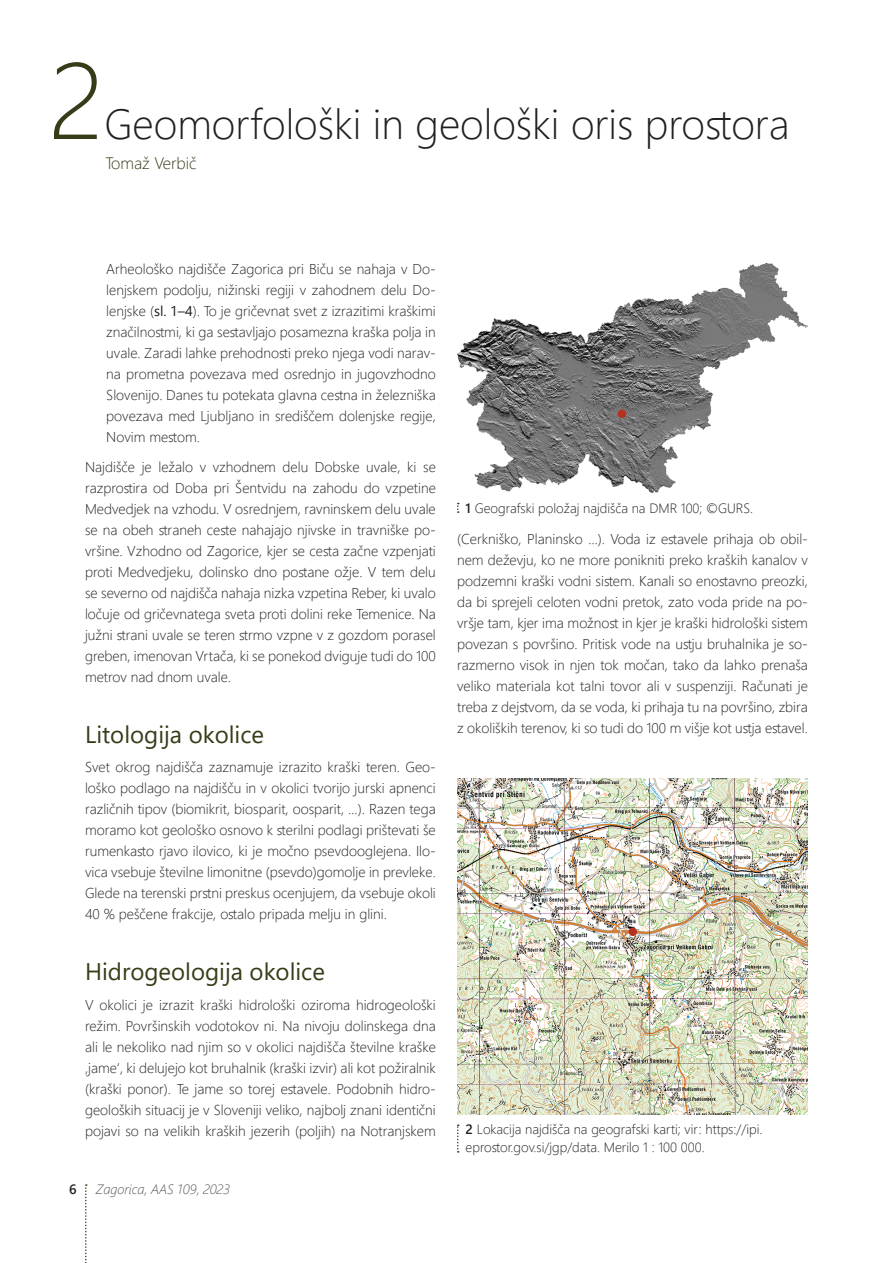
<style>
.page{position:relative;width:893px;height:1263px;background:#fff}
.page>*{position:absolute;margin:0;border:0;box-sizing:border-box;transform-origin:0 0}
.t1{font:300 108px "Segoe UI";color:#383b17}
.t2{font:300 42px "Segoe UI";color:#231f20}
.t3{font:24px "Segoe UI";color:#383b17}
.t4{font:300 16.5px "Segoe UI";color:#383b17}
.t5{font:300 14.25px/21px "Segoe UI";color:#231f20;text-align:justify}
.t6{font:300 13.5px/18px "Segoe UI";color:#231f20}
.t7{font:italic 300 13.5px "Segoe UI";color:#57585a}
.t8{font:600 13.5px "Segoe UI";color:#231f20}
.s1{font-weight:400}
.s2{font-weight:600}
</style>
<div class="page">
<svg style="left:457px;top:503px;width:2px;height:10px"></svg>
<img style="left:457px;top:264px;width:350px;height:228px">
<div style="left:618px;top:409px;width:8px;height:9px;background:#b5321f;border-radius:50%"></div>
<img style="left:457px;top:778px;width:351px;height:336px">
<div style="left:629px;top:927px;width:8px;height:9px;background:#b5321f;border-radius:50%"></div>
<svg style="left:457px;top:1124px;width:2px;height:28px"></svg>
<svg style="left:85px;top:1184px;width:2px;height:79px"></svg>
<h1 class="t1" style="left:49px;top:-1px;width:57px">2</h1>
<h2 class="t2" style="left:105px;top:84px;width:686px">Geomorfološki in geološki oris prostora</h2>
<p class="t4" style="left:105px;top:147px;width:93px">Tomaž Verbič</p>
<p class="t5" style="left:106px;top:257px;width:331px">Arheološko najdišče Zagorica pri Biču se nahaja v Do&shy;lenjskem podolju, nižinski regiji v zahodnem delu Do&shy;lenjske (<span class="s1">sl. 1–4</span>). To je gričevnat svet z izrazitimi kraškimi značilnostmi, ki ga sestavljajo posamezna kraška polja in uvale. Zaradi lahke prehodnosti preko njega vodi narav&shy;na prometna povezava med osrednjo in jugovzhodno Slovenijo. Danes tu potekata glavna cestna in železniška povezava med Ljubljano in središčem dolenjske regije, Novim mestom.</p>
<p class="t5" style="left:85px;top:455px;width:352px">Najdišče je ležalo v vzhodnem delu Dobske uvale, ki se razprostira od Doba pri Šentvidu na zahodu do vzpetine Medvedjek na vzhodu. V osrednjem, ravninskem delu uvale se na obeh straneh ceste nahajajo njivske in travniške po&shy;vršine. Vzhodno od Zagorice, kjer se cesta začne vzpenjati proti Medvedjeku, dolinsko dno postane ožje. V tem delu se severno od najdišča nahaja nizka vzpetina Reber, ki uvalo ločuje od gričevnatega sveta proti dolini reke Temenice. Na južni strani uvale se teren strmo vzpne v z gozdom porasel greben, imenovan Vrtača, ki se ponekod dviguje tudi do 100 metrov nad dnom uvale.</p>
<h3 class="t3" style="left:85px;top:711px;width:181px">Litologija okolice</h3>
<p class="t5" style="left:85px;top:755px;width:352px">Svet okrog najdišča zaznamuje izrazito kraški teren. Geo&shy;loško podlago na najdišču in v okolici tvorijo jurski apnenci različnih tipov (biomikrit, biosparit, oosparit, …). Razen tega moramo kot geološko osnovo k sterilni podlagi prištevati še rumenkasto rjavo ilovico, ki je močno psevdooglejena. Ilo&shy;vica vsebuje številne limonitne (psevdo)gomolje in prevleke.<br>Glede na terenski prstni preskus ocenjujem, da vsebuje okoli 40 % peščene frakcije, ostalo pripada melju in glini.</p>
<h3 class="t3" style="left:85px;top:949px;width:241px">Hidrogeologija okolice</h3>
<p class="t5" style="left:85px;top:993px;width:352px">V okolici je izrazit kraški hidrološki oziroma hidrogeološki režim. Površinskih vodotokov ni. Na nivoju dolinskega dna ali le nekoliko nad njim so v okolici najdišča številne kraške ‚jame‘, ki delujejo kot bruhalnik (kraški izvir) ali kot požiralnik (kraški ponor). Te jame so torej estavele. Podobnih hidro&shy;geoloških situacij je v Sloveniji veliko, najbolj znani identični pojavi so na velikih kraških jezerih (poljih) na Notranjskem</p>
<p class="t8" style="left:69px;top:1176px;width:9px">6</p>
<p class="t7" style="left:96px;top:1176px;width:136px">Zagorica, AAS 109, 2023</p>
<p class="t6" style="left:466px;top:498px;width:289px"><span class="s2">1</span> Geografski položaj najdišča na DMR 100; ©GURS.</p>
<p class="t5" style="left:457px;top:527px;width:352px">(Cerkniško, Planinsko …). Voda iz estavele prihaja ob obil&shy;nem deževju, ko ne more ponikniti preko kraških kanalov v podzemni kraški vodni sistem. Kanali so enostavno preozki, da bi sprejeli celoten vodni pretok, zato voda pride na po&shy;vršje tam, kjer ima možnost in kjer je kraški hidrološki sistem povezan s površino. Pritisk vode na ustju bruhalnika je so&shy;razmerno visok in njen tok močan, tako da lahko prenaša veliko materiala kot talni tovor ali v suspenziji. Računati je treba z dejstvom, da se voda, ki prihaja tu na površino, zbira z okoliških terenov, ki so tudi do 100 m višje kot ustja estavel.</p>
<p class="t6" style="left:466px;top:1119px;width:298px"><span class="s2">2</span> Lokacija najdišča na geografski karti; vir: https://ipi. eprostor.gov.si/jgp/data. Merilo 1 : 100 000.</p>
</div>
